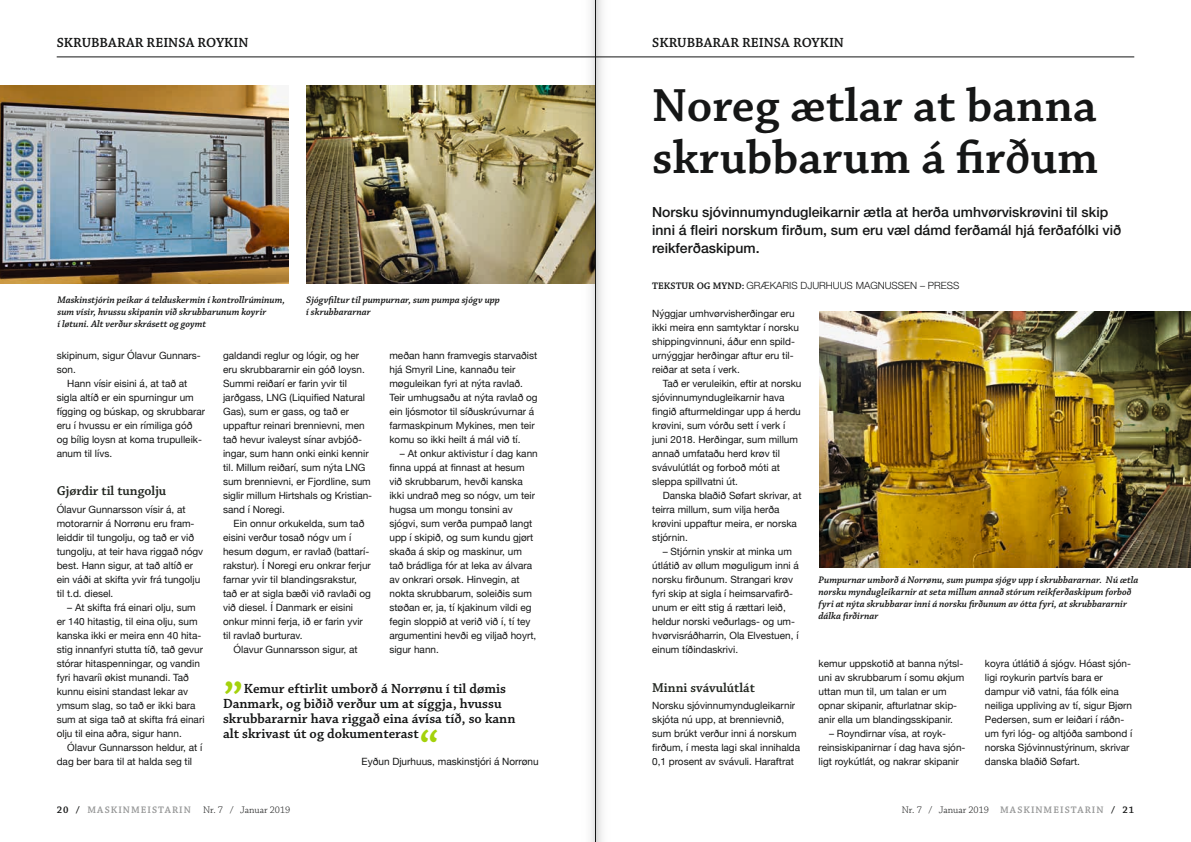
<style>
.page{position:relative;width:1191px;height:842px;background:#fff}
.page>*{position:absolute;margin:0;border:0;box-sizing:border-box;transform-origin:0 0}
.t1{font:600 49px/52px "Chaparral Pro";color:#151616}
.t2{font:600 48px "Chaparral Pro";color:#a4d20c}
.t3{font:600 14px/15px "Chaparral Pro";color:#151616}
.t4{font:500 14px/18px "Helvetica Neue";color:#151616}
.t5{font:600 13.5px "Chaparral Pro";color:#222620}
.t6{font:10px/14px "Helvetica Neue";color:#151616}
.t7{font:italic 600 10px/12px "Chaparral Pro";color:#151616}
.t8{font:300 10px "Helvetica Neue";color:#151616}
.t9{font:600 10px "Chaparral Pro";letter-spacing:.105em;color:#979898}
.t10{font:300 10px "Chaparral Pro";color:#151616}
.t11{font:600 10px "Chaparral Pro";color:#151616}
.s1{font-family:"Chaparral Pro";font-weight:600}
.s2{color:#151616}
.s3{font-weight:300;color:#151616}
.s4{font-weight:600;color:#979898}
.s5{font-weight:600}
</style>
<div class="page">
<hr style="left:57px;top:57px;width:1077px;height:1px;background:#151616">
<img style="left:819px;top:312px;width:372px;height:255px">
<img style="left:0;top:85px;width:288px;height:198px">
<img style="left:306px;top:85px;width:262px;height:198px">
<svg style="left:568px;top:0;width:54px;height:842px"></svg>
<hr style="left:595px;top:0;width:1px;height:842px;background:#151616">
<h3 class="t3" style="left:57px;top:36px;width:17px">Skrubbarar</h3>
<h3 class="t3" style="left:147px;top:36px;width:9px">reinsa</h3>
<h3 class="t3" style="left:197px;top:36px;width:36px">roykin</h3>
<h3 class="t3" style="left:652px;top:36px;width:17px">Skrubbarar</h3>
<h3 class="t3" style="left:742px;top:36px;width:9px">reinsa</h3>
<h3 class="t3" style="left:793px;top:36px;width:36px">roykin</h3>
<h1 class="t1" style="left:652px;top:81px;width:447px">Noreg ætlar at banna skrubbarum á firðum</h1>
<p class="t7" style="left:57px;top:294px;width:229px">Maskinstjórin peikar á telduskermin í kontrollrúminum, sum vísir, hvussu skipanin við skrubbarunum koyrir<br>í løtuni. Alt verður skrásett og goymt</p>
<p class="t7" style="left:306px;top:294px;width:195px">Sjógvfiltur til pumpurnar, sum pumpa sjógv upp í skrubbararnar</p>
<p class="t6" style="left:57px;top:349px;width:146px">skipinum, sigur Ólavur Gunnars&shy;son.</p>
<p class="t6" style="left:57px;top:377px;width:150px;text-indent:10px">Hann vísir eisini á, at tað at sigla altíð er ein spurningur um fígging og búskap, og skrubbarar eru í hvussu er ein rímiliga góð og bílig loysn at koma trupulleik&shy;anum til lívs.</p>
<h3 class="t5" style="left:57px;top:483px;width:111px">Gjørdir til tungolju</h3>
<p class="t6" style="left:57px;top:503px;width:148px">Ólavur Gunnarsson vísir á, at motorarnir á Norrønu eru fram&shy;leiddir til tungolju, og tað er við tungolju, at teir hava riggað nógv best. Hann sigur, at tað altíð er ein váði at skifta yvir frá tungolju til t.d. diesel.</p>
<p class="t6" style="left:57px;top:601px;width:149px;text-indent:10px">– At skifta frá einari olju, sum er 140 hitastig, til eina olju, sum kanska ikki er meira enn 40 hita&shy;stig innanfyri stutta tíð, tað gevur stórar hitaspenningar, og vandin fyri havaríi økist munandi. Tað kunnu eisini standast lekar av ymsum slag, so tað er ikki bara sum at siga tað at skifta frá einari olju til eina aðra, sigur hann.</p>
<p class="t6" style="left:57px;top:741px;width:147px;text-indent:10px">Ólavur Gunnarsson heldur, at í dag ber bara til at halda seg til</p>
<p class="t6" style="left:223px;top:349px;width:151px">galdandi reglur og lógir, og her eru skrubbararnir ein góð loysn.<br>Summi reiðarí er farin yvir til jarðgass, LNG (Liquified Natural<br>Gas), sum er gass, og tað er uppaftur reinari brennievni, men tað hevur ivaleyst sínar avbjóð&shy;ingar, sum hann onki einki kennir til. Millum reiðarí, sum nýta LNG sum brennievni, er Fjordline, sum siglir millum Hirtshals og Kristian&shy;sand í Noregi.</p>
<p class="t6" style="left:223px;top:517px;width:149px;text-indent:10px">Ein onnur orkukelda, sum tað eisini verður tosað nógv um í hesum døgum, er ravlað (battarí&shy;rakstur). Í Noregi eru onkrar ferjur farnar yvir til blandingsrakstur, tað er at sigla bæði við ravlaði og við diesel. Í Danmark er eisini onkur minni ferja, ið er farin yvir til ravlað burturav.</p>
<p class="t6" style="left:233px;top:643px;width:125px">Ólavur Gunnarsson sigur, at</p>
<p class="t6" style="left:389px;top:349px;width:150px">meðan hann framvegis starvaðist hjá Smyril Line, kannaðu teir møguleikan fyri at nýta ravlað.<br>Teir umhugsaðu at nýta ravlað og ein ljósmotor til síðuskrúvurnar á farmaskpinum Mykines, men teir komu so ikki heilt á mál við tí.</p>
<p class="t6" style="left:389px;top:447px;width:150px;text-indent:10px">– At onkur aktivistur í dag kann finna uppá at finnast at hesum við skrubbarum, hevði kanska ikki undrað meg so nógv, um teir hugsa um mongu tonsini av sjógvi, sum verða pumpað langt upp í skipið, og sum kundu gjørt skaða á skip og maskinur, um tað brádliga fór at leka av álvara av onkrari orsøk. Hinvegin, at nokta skrubbarum, soleiðis sum støðan er, ja, tí kjakinum vildi eg fegin sloppið at verið við í, tí tey argumentini hevði eg viljað hoyrt, sigur hann.</p>
<h2 class="t2" style="left:223px;top:645px;width:22px">„</h2>
<h3 class="t3" style="left:223px;top:682px;width:294px;text-indent:21px">Kemur eftirlit umborð á Norrønu í til dømis Danmark, og biðið verður um at síggja, hvussu skrubbararnir hava riggað eina ávísa tíð, so kann alt skrivast út og dokumenterast</h3>
<p class="t6" style="left:362px;top:755px;width:179px">Eyðun Djurhuus, maskinstjóri á Norrønu</p>
<h2 class="t2" style="left:419px;top:722px;width:21px">“</h2>
<h3 class="t4" style="left:652px;top:203px;width:471px">Norsku sjóvinnumyndugleikarnir ætla at herða umhvørviskrøvini til skip inni á fleiri norskum firðum, sum eru væl dámd ferðamál hjá ferðafólki við reikferðaskipum.</h3>
<p class="t11" style="left:652px;top:281px;width:14px">Tekstur</p>
<p class="t8" style="left:696px;top:280px;width:245px"><span class="s1">og mynd:</span> GRÆKARIS DJURHUUS MAGNUSSEN – PRESS</p>
<p class="t6" style="left:652px;top:307px;width:148px">Nýggjar umhvørvisherðingar eru ikki meira enn samtyktar í norsku shippingvinnuni, áður enn spild&shy;urnýggjar herðingar aftur eru til&shy;reiðar at seta í verk.</p>
<p class="t6" style="left:652px;top:377px;width:151px;text-indent:10px">Tað er veruleikin, eftir at norsku sjóvinnumyndugleikarnir hava fingið afturmeldingar upp á herdu krøvini, sum vórðu sett í verk í juni 2018. Herðingar, sum millum annað umfataðu herd krøv til svávulútlát og forboð móti at sleppa spillvatni út.</p>
<p class="t6" style="left:652px;top:489px;width:151px;text-indent:10px">Danska blaðið Søfart skrivar, at teirra millum, sum vilja herða krøvini uppaftur meira, er norska stjórnin.</p>
<p class="t6" style="left:652px;top:545px;width:148px;text-indent:10px">– Stjórnin ynskir at minka um útlátið av øllum møguligum inni á norsku firðunum. Strangari krøv fyri skip at sigla í heimsarvafirð&shy;unum er eitt stig á rættari leið, heldur norski veðurlags- og um&shy;hvørvisráðharrin, Ola Elvestuen, í einum tíðindaskrivi.</p>
<h3 class="t5" style="left:652px;top:680px;width:104px">Minni svávulútlát</h3>
<p class="t6" style="left:652px;top:699px;width:149px">Norsku sjóvinnumyndugleikarnir skjóta nú upp, at brennievnið, sum brúkt verður inni á norskum firðum, í mesta lagi skal innihalda 0,1 prosent av svávuli. Haraftrat</p>
<p class="t7" style="left:818px;top:575px;width:321px">Pumpurnar umborð á Norrønu, sum pumpa sjógv upp í skrubbararnar. Nú ætla norsku myndugleikarnir at seta millum annað stórum reikferðaskipum forboð fyri at nýta skrubbarar inni á norsku firðunum av ótta fyri, at skrubbararnir dálka firðirnar</p>
<p class="t6" style="left:818px;top:657px;width:147px">kemur uppskotið at banna nýtsl&shy;uni av skrubbarum í somu økjum uttan mun til, um talan er um opnar skipanir, afturlatnar skip&shy;anir ella um blandingsskipanir.</p>
<p class="t6" style="left:818px;top:727px;width:148px;text-indent:10px">– Royndirnar vísa, at royk&shy;reinsiskipanirnar í dag hava sjón&shy;ligt roykútlát, og nakrar skipanir</p>
<p class="t6" style="left:985px;top:657px;width:149px">koyra útlátið á sjógv. Hóast sjón&shy;ligi roykurin partvís bara er dampur við vatni, fáa fólk eina neiliga uppliving av tí, sigur Bjørn<br>Pedersen, sum er leiðari í ráðn&shy;um fyri lóg- og altjóða sambond í norska Sjóvinnustýrinum, skrivar danska blaðið Søfart.</p>
<p class="t9" style="left:57px;top:804px;width:235px"><span class="s2">20 /</span> MASKINMEISTARIN <span class="s3">Nr. 7 / Januar 2019</span></p>
<p class="t10" style="left:901px;top:804px;width:234px">Nr. 7 / Januar 2019 <span class="s4">MASKINMEISTARIN</span> <span class="s5">/ 21</span></p>
</div>
